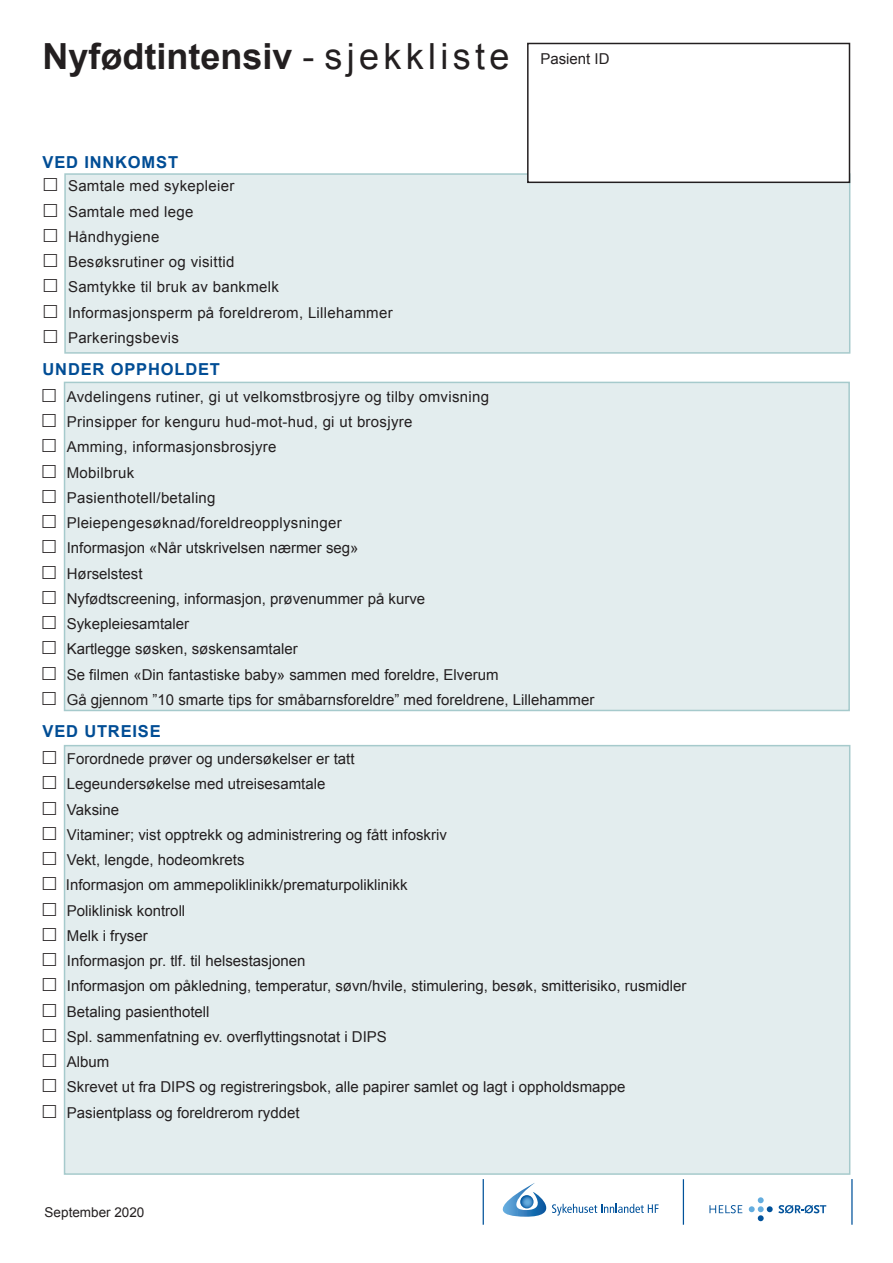
<style>
.page{position:relative;width:893px;height:1263px;background:#fff}
.page>*{position:absolute;margin:0;border:0;box-sizing:border-box;transform-origin:0 0}
.t1{font:700 36px "Arial";color:#231f20}
.t2{font:700 16.5px "Arial";letter-spacing:.05em;color:#014d95}
.t3{font:15px "Arial";color:#231f20}
.t4{font:15px "Arial";letter-spacing:.02em;color:#231f20}
.t5{font:13.5px "Arial";color:#231f20}
.s1{font-weight:400}
</style>
<div class="page">
<div style="left:64px;top:173px;width:786px;height:181px;background:#e3edee;border:2px solid #a6cacc"></div>
<div style="left:528px;top:43px;width:321px;height:139px;background:#fff"></div>
<div style="left:527px;top:43px;width:323px;height:140px;border:2px solid #231f20"></div>
<div style="left:64px;top:382px;width:786px;height:329px;background:#e3edee;border:2px solid #a6cacc"></div>
<div style="left:64px;top:745px;width:786px;height:430px;background:#e3edee;border:2px solid #a6cacc"></div>
<svg style="left:482px;top:1183px;width:176px;height:34px"></svg>
<svg style="left:709px;top:1205px;width:33px;height:8px"></svg>
<svg style="left:749px;top:1197px;width:77px;height:24px"></svg>
<hr style="left:483px;top:1179px;width:1px;height:46px;background:#01529a">
<hr style="left:683px;top:1179px;width:1px;height:46px;background:#01529a">
<hr style="left:851px;top:1179px;width:2px;height:46px;background:#01529a">
<svg style="left:63px;top:540px;width:4px;height:14px"></svg>
<p class="t1" style="left:43px;top:32px;width:468px">Nyfødtintensiv <span class="s1">- sjekkliste</span></p>
<p class="t2" style="left:43px;top:151px;width:137px">VED INNKOMST</p>
<p class="t4" style="left:68px;top:176px;width:168px">Samtale med sykepleier</p>
<p class="t4" style="left:68px;top:201px;width:127px">Samtale med lege</p>
<p class="t4" style="left:68px;top:227px;width:93px">Håndhygiene</p>
<p class="t4" style="left:68px;top:252px;width:168px">Besøksrutiner og visittid</p>
<p class="t4" style="left:68px;top:277px;width:212px">Samtykke til bruk av bankmelk</p>
<p class="t4" style="left:68px;top:302px;width:326px">Informasjonsperm på foreldrerom, Lillehammer</p>
<p class="t4" style="left:68px;top:328px;width:112px">Parkeringsbevis</p>
<p class="t2" style="left:43px;top:358px;width:179px">UNDER OPPHOLDET</p>
<p class="t3" style="left:540px;top:49px;width:71px">Pasient ID</p>
<p class="t4" style="left:67px;top:387px;width:424px">Avdelingens rutiner, gi ut velkomstbrosjyre og tilby omvisning</p>
<p class="t4" style="left:67px;top:412px;width:347px">Prinsipper for kenguru hud-mot-hud, gi ut brosjyre</p>
<p class="t4" style="left:67px;top:437px;width:211px">Amming, informasjonsbrosjyre</p>
<p class="t4" style="left:67px;top:463px;width:69px">Mobilbruk</p>
<p class="t4" style="left:67px;top:488px;width:150px">Pasienthotell/betaling</p>
<p class="t4" style="left:67px;top:513px;width:277px">Pleiepengesøknad/foreldreopplysninger</p>
<p class="t3" style="left:67px;top:538px;width:293px">Informasjon «Når utskrivelsen nærmer seg»</p>
<p class="t3" style="left:67px;top:564px;width:77px">Hørselstest</p>
<p class="t3" style="left:67px;top:589px;width:360px">Nyfødtscreening, informasjon, prøvenummer på kurve</p>
<p class="t3" style="left:67px;top:614px;width:124px">Sykepleiesamtaler</p>
<p class="t3" style="left:67px;top:639px;width:232px">Kartlegge søsken, søskensamtaler</p>
<p class="t3" style="left:67px;top:665px;width:433px">Se filmen «Din fantastiske baby» sammen med foreldre, Elverum</p>
<p class="t3" style="left:67px;top:690px;width:529px">Gå gjennom ”10 smarte tips for småbarnsforeldre” med foreldrene, Lillehammer</p>
<p class="t2" style="left:43px;top:720px;width:120px">VED UTREISE</p>
<p class="t3" style="left:67px;top:749px;width:289px">Forordnede prøver og undersøkelser er tatt</p>
<p class="t3" style="left:67px;top:774px;width:260px">Legeundersøkelse med utreisesamtale</p>
<p class="t3" style="left:67px;top:799px;width:54px">Vaksine</p>
<p class="t3" style="left:67px;top:825px;width:381px">Vitaminer; vist opptrekk og administrering og fått infoskriv</p>
<p class="t3" style="left:67px;top:850px;width:179px">Vekt, lengde, hodeomkrets</p>
<p class="t3" style="left:66px;top:875px;width:343px">Informasjon om ammepoliklinikk/prematurpoliklinikk</p>
<p class="t3" style="left:67px;top:900px;width:120px">Poliklinisk kontroll</p>
<p class="t3" style="left:67px;top:926px;width:82px">Melk i fryser</p>
<p class="t3" style="left:67px;top:951px;width:240px">Informasjon pr. tlf. til helsestasjonen</p>
<p class="t3" style="left:67px;top:976px;width:621px">Informasjon om påkledning, temperatur, søvn/hvile, stimulering, besøk, smitterisiko, rusmidler</p>
<p class="t3" style="left:67px;top:1001px;width:144px">Betaling pasienthotell</p>
<p class="t3" style="left:67px;top:1027px;width:321px">Spl. sammenfatning ev. overflyttingsnotat i DIPS</p>
<p class="t3" style="left:67px;top:1052px;width:44px">Album</p>
<p class="t3" style="left:67px;top:1077px;width:560px">Skrevet ut fra DIPS og registreringsbok, alle papirer samlet og lagt i oppholdsmappe</p>
<p class="t3" style="left:67px;top:1102px;width:234px">Pasientplass og foreldrerom ryddet</p>
<p class="t5" style="left:45px;top:1203px;width:101px">September 2020</p>
</div>
